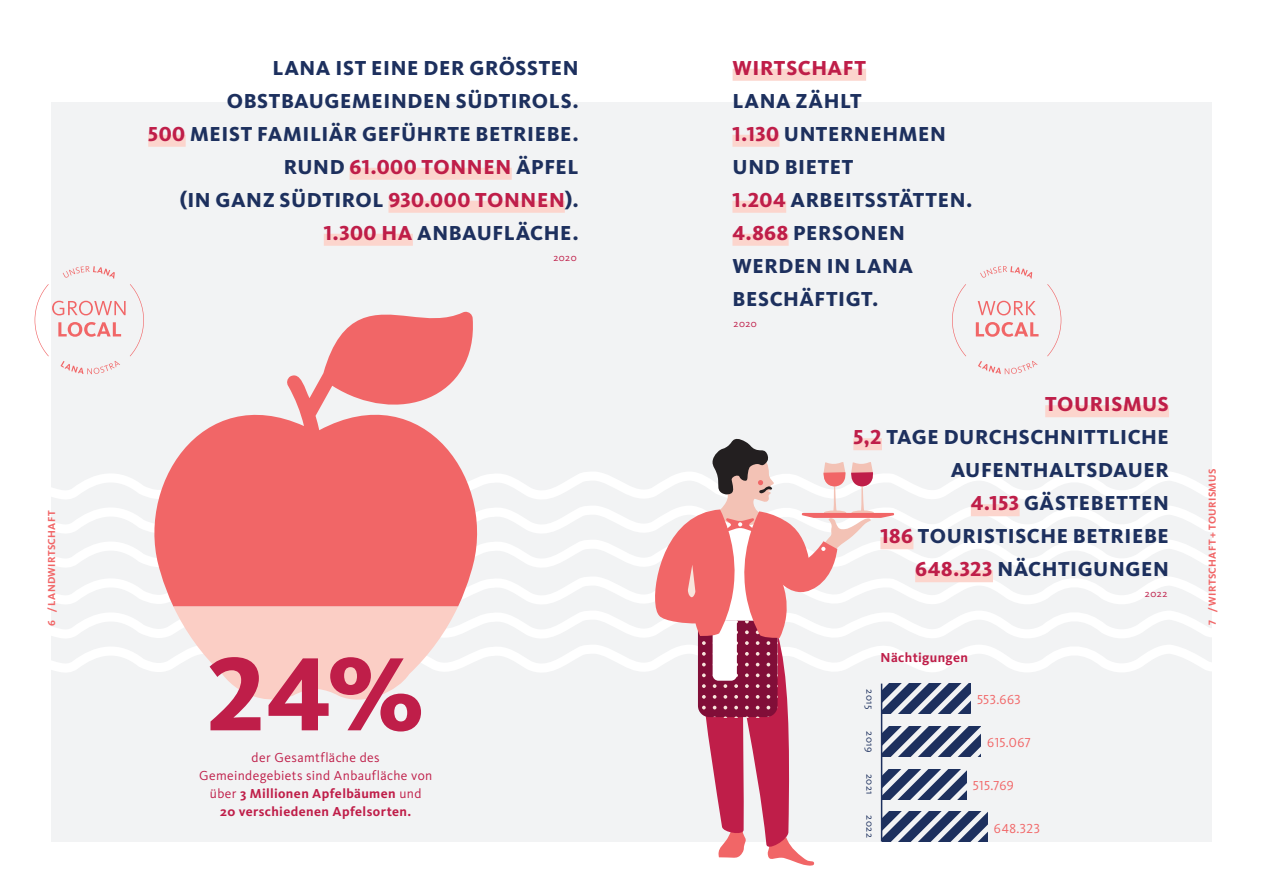
<style>
.page{position:relative;width:1263px;height:893px;background:#fff}
.page>*{position:absolute;margin:0;border:0;box-sizing:border-box;transform-origin:0 0}
.t1{font:800 108px "Kievit OT";color:#bf1e49}
.t2{font:800 21px/33px "Kievit OT";letter-spacing:.025em;color:#1d305e;text-align:right}
.t3{font:800 21px "Kievit OT";letter-spacing:.025em;color:#bf1e49}
.t4{font:13.5px/18px "Kievit OT";letter-spacing:.025em;color:#bf1e49;text-align:center}
.t5{font:13.5px "Kievit OT";letter-spacing:.04em;color:#f16667}
.t6{font:700 13.5px "Kievit OT";letter-spacing:.025em;color:#bf1e49}
.t7{font:700 10.5px "Kievit OT";letter-spacing:.025em;color:#f16667}
.t8{font:10.5px "Kievit OT";color:#1d305e}
.t9{font:10.5px "Kievit OT";color:#bf1e49}
.s1{color:#bf1e49}
.s2{font-weight:700}
</style>
<div class="page">
<div style="left:51px;top:102px;width:1161px;height:740px;background:#f2f3f4"></div>
<svg style="left:51px;top:472px;width:1161px;height:200px"></svg>
<div style="left:148px;top:135px;width:38px;height:12px;background:#fcd5cd"></div>
<div style="left:350px;top:168px;width:162px;height:12px;background:#fcd5cd"></div>
<div style="left:388px;top:201px;width:177px;height:12px;background:#fcd5cd"></div>
<div style="left:324px;top:234px;width:89px;height:12px;background:#fcd5cd"></div>
<div style="left:733px;top:69px;width:133px;height:12px;background:#fcd5cd"></div>
<div style="left:732px;top:135px;width:47px;height:12px;background:#fcd5cd"></div>
<div style="left:732px;top:201px;width:54px;height:12px;background:#fcd5cd"></div>
<div style="left:732px;top:234px;width:57px;height:12px;background:#fcd5cd"></div>
<div style="left:1045px;top:405px;width:124px;height:12px;background:#fcd5cd"></div>
<div style="left:971px;top:504px;width:48px;height:12px;background:#fcd5cd"></div>
<div style="left:915px;top:570px;width:78px;height:12px;background:#fcd5cd"></div>
<svg style="left:653px;top:438px;width:334px;height:428px"></svg>
<svg style="left:133px;top:311px;width:367px;height:295px;fill:#f16667"></svg>
<svg style="left:173px;top:606px;width:285px;height:94px"></svg>
<svg style="left:35px;top:266px;width:109px;height:108px"></svg>
<svg style="left:952px;top:284px;width:14px;height:72px"></svg>
<svg style="left:1047px;top:284px;width:14px;height:72px"></svg>
<svg style="left:978px;top:301px;width:58px;height:14px"></svg>
<svg style="left:976px;top:322px;width:62px;height:15px"></svg>
<svg style="left:980px;top:266px;width:52px;height:13px"></svg>
<svg style="left:978px;top:361px;width:59px;height:13px"></svg>
<p class="t2" style="left:148px;top:51px;width:432px">LANA IST EINE DER GRÖSSTEN<br>OBSTBAUGEMEINDEN SÜDTIROLS.<br><span class="s1">500</span> MEIST FAMILIÄR GEFÜHRTE BETRIEBE.<br>RUND <span class="s1">61.000 TONNEN</span> ÄPFEL<br>(IN GANZ SÜDTIROL <span class="s1">930.000 TONNEN</span>).<br><span class="s1">1.300 HA</span> ANBAUFLÄCHE.</p>
<p class="t9" style="left:553px;top:252px;width:25px">2020</p>
<p class="t7" style="left:45px;top:612px;width:103px;rotate:-90deg">/ LANDWIRTSCHAFT</p>
<p class="t3" style="left:733px;top:55px;width:135px">WIRTSCHAFT</p>
<p class="t2" style="left:732px;top:84px;width:242px;text-align:left">LANA ZÄHLT<br><span class="s1">1.130</span> UNTERNEHMEN<br>UND BIETET<br><span class="s1">1.204</span> ARBEITSSTÄTTEN.<br><span class="s1">4.868</span> PERSONEN<br>WERDEN IN LANA<br>BESCHÄFTIGT.</p>
<p class="t9" style="left:733px;top:318px;width:25px">2020</p>
<p class="t2" style="left:853px;top:388px;width:317px"><span class="s1">TOURISMUS<br>5,2</span> TAGE DURCHSCHNITTLICHE<br>AUFENTHALTSDAUER<br><span class="s1">4.153</span> GÄSTEBETTEN<br><span class="s1">186</span> TOURISTISCHE BETRIEBE<br><span class="s1">648.323</span> NÄCHTIGUNGEN</p>
<p class="t9" style="left:1145px;top:588px;width:24px">2022</p>
<p class="t7" style="left:1206px;top:612px;width:145px;rotate:-90deg">/ WIRTSCHAFT + TOURISMUS</p>
<p class="t7" style="left:45px;top:626px;width:7px;rotate:-90deg">6</p>
<p class="t7" style="left:1206px;top:625px;width:7px;rotate:-90deg">7</p>
<h1 class="t1" style="left:208px;top:630px;width:217px">24%</h1>
<p class="t4" style="left:199px;top:749px;width:235px">der Gesamtfläche des<br>Gemeindegebiets sind Anbaufläche von über <span class="s2">3 Millionen Apfelbäumen</span> und<br><span class="s2">20 verschiedenen Apfelsorten.</span></p>
<p class="t8" style="left:876px;top:689px;width:22px;rotate:90deg">2015</p>
<p class="t8" style="left:876px;top:731px;width:23px;rotate:90deg">2019</p>
<p class="t8" style="left:876px;top:774px;width:22px;rotate:90deg">2021</p>
<p class="t8" style="left:876px;top:815px;width:24px;rotate:90deg">2022</p>
<p class="t6" style="left:881px;top:650px;width:89px">Nächtigungen</p>
<p class="t5" style="left:977px;top:692px;width:45px">553.663</p>
<p class="t5" style="left:987px;top:735px;width:45px">615.067</p>
<p class="t5" style="left:973px;top:778px;width:42px">515.769</p>
<p class="t5" style="left:994px;top:820px;width:47px">648.323</p>
</div>
